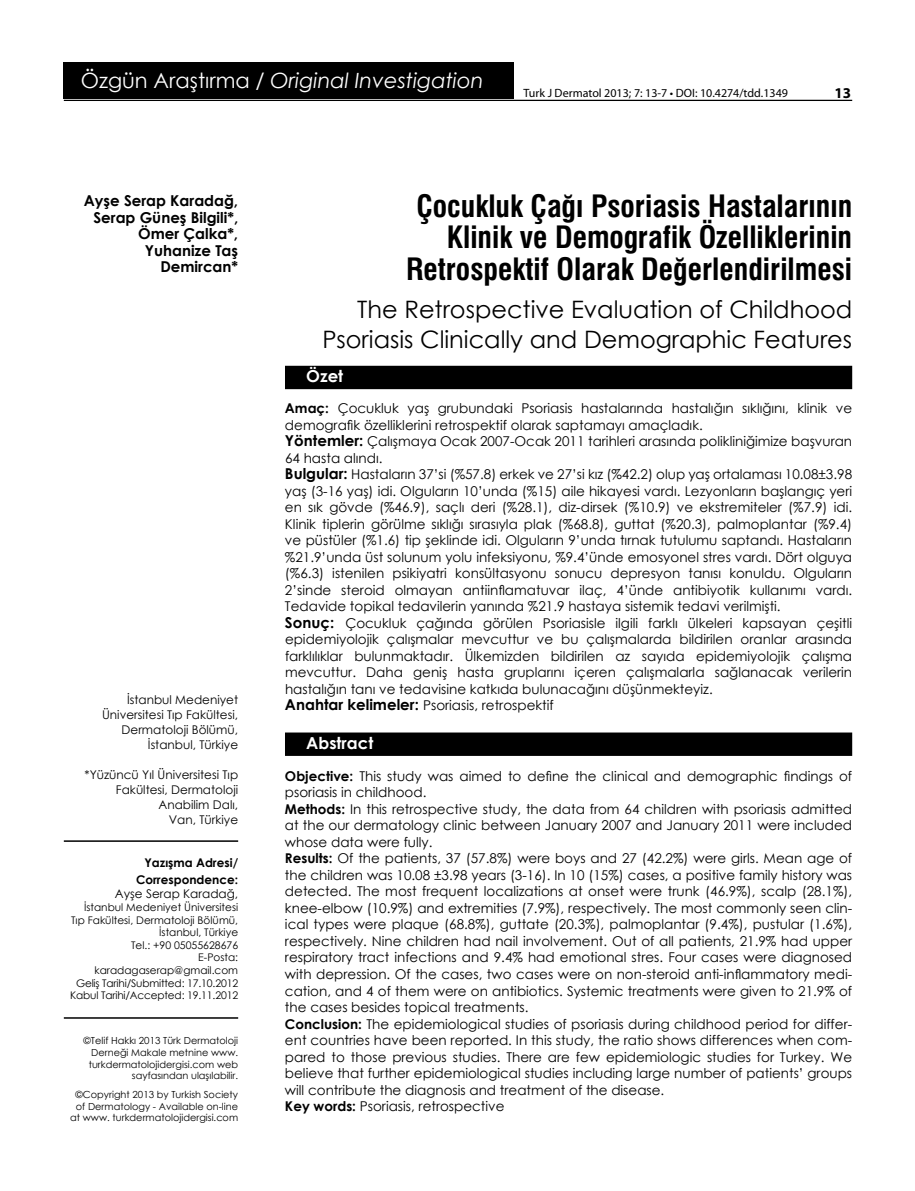
<style>
.page{position:relative;width:915px;height:1191px;background:#fff}
.page>*{position:absolute;margin:0;border:0;box-sizing:border-box;transform-origin:0 0}
.t1{font:30px/31.5px "Swiss Condensed Bold Tr";color:#000;text-align:right}
.t2{font:24px/30px "Century Gothic";color:#000;text-align:right}
.t3{font:italic 21px "Century Gothic";color:#fff}
.t4{font:700 16.5px "Century Gothic";color:#fff}
.t5{font:700 15px/16.5px "Century Gothic";color:#000;text-align:right}
.t6{font:700 15px "Myriad Pro";color:#000}
.t7{font:13.5px/16.5px "Century Gothic";color:#000}
.t8{font:12px/15px "Century Gothic";color:#000;text-align:right}
.t9{font:12px "Myriad Pro";color:#000}
.t10{font:700 12px/16.5px "Century Gothic";color:#000;text-align:right}
.t11{font:10.5px/12.6px "Century Gothic";color:#000;text-align:right}
.t12{font:9.75px/11.7px "Century Gothic";color:#000;text-align:right}
.s1{font-style:normal}
.s2{font-weight:700}
.s3{font-weight:700;font-size:15px}
</style>
<div class="page">
<div style="left:285px;top:366px;width:566px;height:23px;background:#000"></div>
<div style="left:64px;top:62px;width:449px;height:36px;background:#000"></div>
<hr style="left:64px;top:100px;width:787px;height:1px;background:#000">
<div style="left:285px;top:732px;width:566px;height:24px;background:#000"></div>
<hr style="left:64px;top:840px;width:174px;height:2px;background:#000">
<hr style="left:64px;top:1017px;width:174px;height:1px;background:#000">
<h3 class="t3" style="left:81px;top:66px;width:404px"><span class="s1">Özgün Araştırma /</span> Original Investigation</h3>
<p class="t9" style="left:523px;top:85px;width:266px">Turk J Dermatol 2013; 7: 13-7 • DOI: 10.4274/tdd.1349</p>
<p class="t6" style="left:834px;top:83px;width:18px">13</p>
<p class="t5" style="left:84px;top:192px;width:156px">Ayşe Serap Karadağ,<br>Serap Güneş Bilgili*,<br>Ömer Çalka*,<br>Yuhanize Taş<br>Demircan*</p>
<p class="t8" style="left:102px;top:692px;width:137px">İstanbul Medeniyet<br>Üniversitesi Tıp Fakültesi,<br>Dermatoloji Bölümü,<br>İstanbul, Türkiye</p>
<p class="t8" style="left:85px;top:767px;width:155px">*Yüzüncü Yıl Üniversitesi Tıp<br>Fakültesi, Dermatoloji<br>Anabilim Dalı,<br>Van, Türkiye</p>
<p class="t10" style="left:136px;top:854px;width:104px">Yazışma Adresi/<br>Correspondence:</p>
<p class="t8" style="left:115px;top:886px;width:125px">Ayşe Serap Karadağ,</p>
<p class="t11" style="left:70px;top:900px;width:169px">İstanbul Medeniyet Üniversitesi<br>Tıp Fakültesi, Dermatoloji Bölümü,<br>İstanbul, Türkiye<br>Tel.: +90 05055628676<br>E-Posta: karadagaserap@gmail.com<br>Geliş Tarihi/Submitted: 17.10.2012<br>Kabul Tarihi/Accepted: 19.11.2012</p>
<p class="t12" style="left:84px;top:1034px;width:156px">©Telif Hakkı 2013 Türk Dermatoloji<br>Derneği Makale metnine www. turkdermatolojidergisi.com web sayfasından ulaşılabilir.</p>
<p class="t12" style="left:70px;top:1088px;width:169px;text-align:center">©Copyright 2013 by Turkish Society of Dermatology - Available on-line at www. turkdermatolojidergisi.com</p>
<h1 class="t1" style="left:406px;top:190px;width:447px">Çocukluk Çağı Psoriasis Hastalarının<br>Klinik ve Demografik Özelliklerinin<br>Retrospektif Olarak Değerlendirilmesi</h1>
<h2 class="t2" style="left:322px;top:294px;width:531px">The Retrospective Evaluation of Childhood<br>Psoriasis Clinically and Demographic Features</h2>
<p class="t4" style="left:306px;top:364px;width:38px">Özet</p>
<p class="t7" style="left:285px;top:400px;width:568px"><span class="s2">Amaç:</span> Çocukluk yaş grubundaki Psoriasis hastalarında hastalığın sıklığını, klinik ve demografik özelliklerini retrospektif olarak saptamayı amaçladık.<br><span class="s3">Yöntemler:</span> Çalışmaya Ocak 2007-Ocak 2011 tarihleri arasında polikliniğimize başvuran 64 hasta alındı.<br><span class="s3">Bulgular:</span> Hastaların 37’si (%57.8) erkek ve 27’si kız (%42.2) olup yaş ortalaması 10.08±3.98 yaş (3-16 yaş) idi. Olguların 10’unda (%15) aile hikayesi vardı. Lezyonların başlangıç yeri en sık gövde (%46.9), saçlı deri (%28.1), diz-dirsek (%10.9) ve ekstremiteler (%7.9) idi.<br>Klinik tiplerin görülme sıklığı sırasıyla plak (%68.8), guttat (%20.3), palmoplantar (%9.4) ve püstüler (%1.6) tip şeklinde idi. Olguların 9’unda tırnak tutulumu saptandı. Hastaların %21.9’unda üst solunum yolu infeksiyonu, %9.4’ünde emosyonel stres vardı. Dört olguya (%6.3) istenilen psikiyatri konsültasyonu sonucu depresyon tanısı konuldu. Olguların 2’sinde steroid olmayan antiinflamatuvar ilaç, 4’ünde antibiyotik kullanımı vardı.<br>Tedavide topikal tedavilerin yanında %21.9 hastaya sistemik tedavi verilmişti.<br><span class="s3">Sonuç:</span> Çocukluk çağında görülen Psoriasisle ilgili farklı ülkeleri kapsayan çeşitli epidemiyolojik çalışmalar mevcuttur ve bu çalışmalarda bildirilen oranlar arasında farklılıklar bulunmaktadır. Ülkemizden bildirilen az sayıda epidemiyolojik çalışma mevcuttur. Daha geniş hasta gruplarını içeren çalışmalarla sağlanacak verilerin hastalığın tanı ve tedavisine katkıda bulunacağını düşünmekteyiz.<br><span class="s3">Anahtar kelimeler:</span> Psoriasis, retrospektif</p>
<p class="t4" style="left:306px;top:730px;width:68px">Abstract</p>
<p class="t7" style="left:285px;top:767px;width:568px"><span class="s2">Objective:</span> This study was aimed to define the clinical and demographic findings of psoriasis in childhood.<br><span class="s2">Methods:</span> In this retrospective study, the data from 64 children with psoriasis admitted at the our dermatology clinic between January 2007 and January 2011 were included whose data were fully.<br><span class="s2">Results:</span> Of the patients, 37 (57.8%) were boys and 27 (42.2%) were girls. Mean age of the children was 10.08 ±3.98 years (3-16). In 10 (15%) cases, a positive family history was detected. The most frequent localizations at onset were trunk (46.9%), scalp (28.1%), knee-elbow (10.9%) and extremities (7.9%), respectively. The most commonly seen clin&shy;ical types were plaque (68.8%), guttate (20.3%), palmoplantar (9.4%), pustular (1.6%), respectively. Nine children had nail involvement. Out of all patients, 21.9% had upper respiratory tract infections and 9.4% had emotional stres. Four cases were diagnosed with depression. Of the cases, two cases were on non-steroid anti-inflammatory medi&shy;cation, and 4 of them were on antibiotics. Systemic treatments were given to 21.9% of the cases besides topical treatments.<br><span class="s2">Conclusion:</span> The epidemiological studies of psoriasis during childhood period for differ&shy;ent countries have been reported. In this study, the ratio shows differences when com&shy;pared to those previous studies. There are few epidemiologic studies for Turkey. We believe that further epidemiological studies including large number of patients’ groups will contribute the diagnosis and treatment of the disease.<br><span class="s2">Key words:</span> Psoriasis, retrospective</p>
</div>
